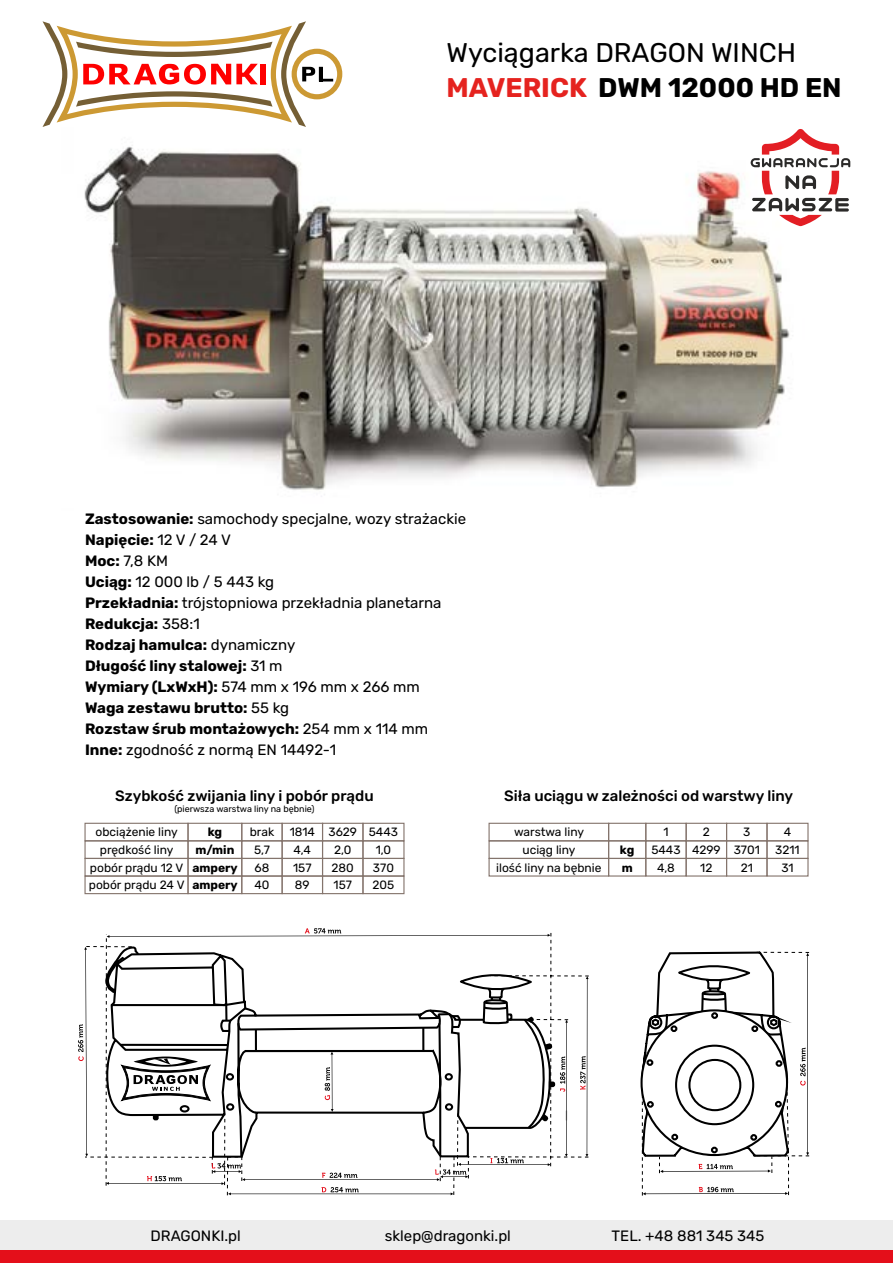
<style>
.page{position:relative;width:893px;height:1263px;background:#fff}
.page>*{position:absolute;margin:0;border:0;box-sizing:border-box;transform-origin:0 0}
.t1{font:27px/34.5px "Rubik";color:#000}
.t2{font:15px/21px "Rubik";color:#000}
.t3{font:500 15px "Rubik";color:#000}
.t4{font:12px "Rubik";color:#000}
.t5{font:700 12px "Rubik";letter-spacing:-.01em;color:#000}
.t6{font:9px "Rubik";color:#000}
.s1{font-weight:700;color:#e5231f}
.s2{font-weight:700}
</style>
<div class="page">
<div style="left:0;top:1250px;width:893px;height:13px;background:#e40f1a"></div>
<div style="left:0;top:1220px;width:893px;height:30px;background:#ededed"></div>
<div style="left:292px;top:49px;width:50px;height:50px;border:5px solid #c93;border-radius:50%"></div>
<svg style="left:43px;top:21px;width:290px;height:106px"></svg>
<svg style="left:78px;top:928px;width:511px;height:267px"></svg>
<svg style="left:641px;top:951px;width:168px;height:245px"></svg>
<div style="left:645px;top:858px;width:42px;height:18px;border:1px solid #84746c"></div>
<div style="left:766px;top:858px;width:42px;height:18px;border:1px solid #84746c"></div>
<div style="left:488px;top:840px;width:121px;height:19px;border:1px solid #84746c"></div>
<div style="left:608px;top:840px;width:38px;height:19px;border:1px solid #84746c"></div>
<div style="left:645px;top:840px;width:42px;height:19px;border:1px solid #84746c"></div>
<div style="left:686px;top:840px;width:41px;height:19px;border:1px solid #84746c"></div>
<div style="left:726px;top:840px;width:42px;height:19px;border:1px solid #84746c"></div>
<div style="left:766px;top:840px;width:42px;height:19px;border:1px solid #84746c"></div>
<div style="left:488px;top:823px;width:121px;height:18px;border:1px solid #84746c"></div>
<div style="left:608px;top:823px;width:38px;height:18px;border:1px solid #84746c"></div>
<div style="left:645px;top:823px;width:42px;height:18px;border:1px solid #84746c"></div>
<div style="left:686px;top:823px;width:41px;height:18px;border:1px solid #84746c"></div>
<div style="left:726px;top:823px;width:42px;height:18px;border:1px solid #84746c"></div>
<div style="left:766px;top:823px;width:42px;height:18px;border:1px solid #84746c"></div>
<div style="left:84px;top:875px;width:105px;height:19px;border:1px solid #84746c"></div>
<div style="left:187px;top:875px;width:55px;height:19px;border:1px solid #84746c"></div>
<div style="left:241px;top:875px;width:42px;height:19px;border:1px solid #84746c"></div>
<div style="left:282px;top:875px;width:41px;height:19px;border:1px solid #84746c"></div>
<div style="left:322px;top:875px;width:42px;height:19px;border:1px solid #84746c"></div>
<div style="left:362px;top:875px;width:42px;height:19px;border:1px solid #84746c"></div>
<div style="left:84px;top:858px;width:105px;height:18px;border:1px solid #84746c"></div>
<div style="left:187px;top:858px;width:55px;height:18px;border:1px solid #84746c"></div>
<div style="left:241px;top:858px;width:42px;height:18px;border:1px solid #84746c"></div>
<div style="left:282px;top:858px;width:41px;height:18px;border:1px solid #84746c"></div>
<div style="left:322px;top:858px;width:42px;height:18px;border:1px solid #84746c"></div>
<div style="left:362px;top:858px;width:42px;height:18px;border:1px solid #84746c"></div>
<div style="left:84px;top:840px;width:105px;height:19px;border:1px solid #84746c"></div>
<div style="left:187px;top:840px;width:55px;height:19px;border:1px solid #84746c"></div>
<div style="left:241px;top:840px;width:42px;height:19px;border:1px solid #84746c"></div>
<div style="left:282px;top:840px;width:41px;height:19px;border:1px solid #84746c"></div>
<div style="left:322px;top:840px;width:42px;height:19px;border:1px solid #84746c"></div>
<div style="left:362px;top:840px;width:42px;height:19px;border:1px solid #84746c"></div>
<div style="left:84px;top:823px;width:105px;height:18px;border:1px solid #84746c"></div>
<div style="left:187px;top:823px;width:55px;height:18px;border:1px solid #84746c"></div>
<div style="left:241px;top:823px;width:42px;height:18px;border:1px solid #84746c"></div>
<div style="left:282px;top:823px;width:41px;height:18px;border:1px solid #84746c"></div>
<div style="left:322px;top:823px;width:42px;height:18px;border:1px solid #84746c"></div>
<div style="left:362px;top:823px;width:42px;height:18px;border:1px solid #84746c"></div>
<img style="left:84px;top:146px;width:717px;height:351px">
<svg style="left:751px;top:129px;width:99px;height:97px"></svg>
<h1 class="t1" style="left:446px;top:36px;width:397px">Wyciągarka DRAGON WINCH<br><span class="s1">MAVERICK</span> <span class="s2">DWM 12000 HD EN</span></h1>
<p class="t2" style="left:85px;top:509px;width:383px"><span class="s2">Zastosowanie:</span> samochody specjalne, wozy strażackie<br><span class="s2">Napięcie:</span> 12 V / 24 V<br><span class="s2">Moc:</span> 7,8 KM<br><span class="s2">Uciąg:</span> 12 000 lb / 5 443 kg<br><span class="s2">Przekładnia:</span> trójstopniowa przekładnia planetarna<br><span class="s2">Redukcja:</span> 358:1<br><span class="s2">Rodzaj hamulca:</span> dynamiczny<br><span class="s2">Długość liny stalowej:</span> 31 m<br><span class="s2">Wymiary (LxWxH):</span> 574 mm x 196 mm x 266 mm<br><span class="s2">Waga zestawu brutto:</span> 55 kg<br><span class="s2">Rozstaw śrub montażowych:</span> 254 mm x 114 mm<br><span class="s2">Inne:</span> zgodność z normą EN 14492-1</p>
<p class="t3" style="left:115px;top:787px;width:260px">Szybkość zwijania liny i pobór prądu</p>
<p class="t3" style="left:504px;top:787px;width:291px">Siła uciągu w zależności od warstwy liny</p>
<p class="t6" style="left:174px;top:803px;width:142px">(pierwsza warstwa liny na bębnie)</p>
<p class="t4" style="left:96px;top:825px;width:84px">obciążenie liny</p>
<p class="t5" style="left:208px;top:825px;width:16px">kg</p>
<p class="t4" style="left:250px;top:825px;width:26px">brak</p>
<p class="t4" style="left:290px;top:825px;width:110px">1814 3629 5443</p>
<p class="t4" style="left:514px;top:825px;width:71px">warstwa liny</p>
<p class="t4" style="left:663px;top:825px;width:7px">1</p>
<p class="t4" style="left:703px;top:825px;width:9px">2</p>
<p class="t4" style="left:743px;top:825px;width:9px">3</p>
<p class="t4" style="left:784px;top:825px;width:9px">4</p>
<p class="t4" style="left:100px;top:843px;width:75px">prędkość liny</p>
<p class="t5" style="left:195px;top:843px;width:41px">m/min</p>
<p class="t4" style="left:254px;top:843px;width:17px">5,7</p>
<p class="t4" style="left:294px;top:843px;width:19px">4,4</p>
<p class="t4" style="left:334px;top:843px;width:19px">2,0</p>
<p class="t4" style="left:376px;top:843px;width:17px">1,0</p>
<p class="t4" style="left:522px;top:843px;width:55px">uciąg liny</p>
<p class="t5" style="left:620px;top:843px;width:16px">kg</p>
<p class="t4" style="left:651px;top:843px;width:110px">5443 4299 3701</p>
<p class="t4" style="left:775px;top:843px;width:26px">3211</p>
<p class="t4" style="left:90px;top:860px;width:149px">pobór prądu 12 V <span class="s2">ampery</span></p>
<p class="t4" style="left:255px;top:860px;width:16px">68</p>
<p class="t4" style="left:293px;top:860px;width:20px">157</p>
<p class="t4" style="left:332px;top:860px;width:24px">280</p>
<p class="t4" style="left:373px;top:860px;width:22px">370</p>
<p class="t4" style="left:496px;top:860px;width:107px">ilość liny na bębnie</p>
<p class="t5" style="left:622px;top:860px;width:12px">m</p>
<p class="t4" style="left:657px;top:860px;width:19px">4,8</p>
<p class="t4" style="left:700px;top:860px;width:14px">12</p>
<p class="t4" style="left:741px;top:860px;width:14px">21</p>
<p class="t4" style="left:781px;top:860px;width:14px">31</p>
<p class="t4" style="left:89px;top:878px;width:150px">pobór prądu 24 V <span class="s2">ampery</span></p>
<p class="t4" style="left:254px;top:878px;width:17px">40</p>
<p class="t4" style="left:295px;top:878px;width:16px">89</p>
<p class="t4" style="left:334px;top:878px;width:20px">157</p>
<p class="t4" style="left:373px;top:878px;width:23px">205</p>
<p class="t2" style="left:151px;top:1225px;width:92px">DRAGONKI.pl</p>
<p class="t2" style="left:385px;top:1225px;width:128px">sklep@dragonki.pl</p>
<p class="t2" style="left:612px;top:1225px;width:154px">TEL. +48 881 345 345</p>
</div>
